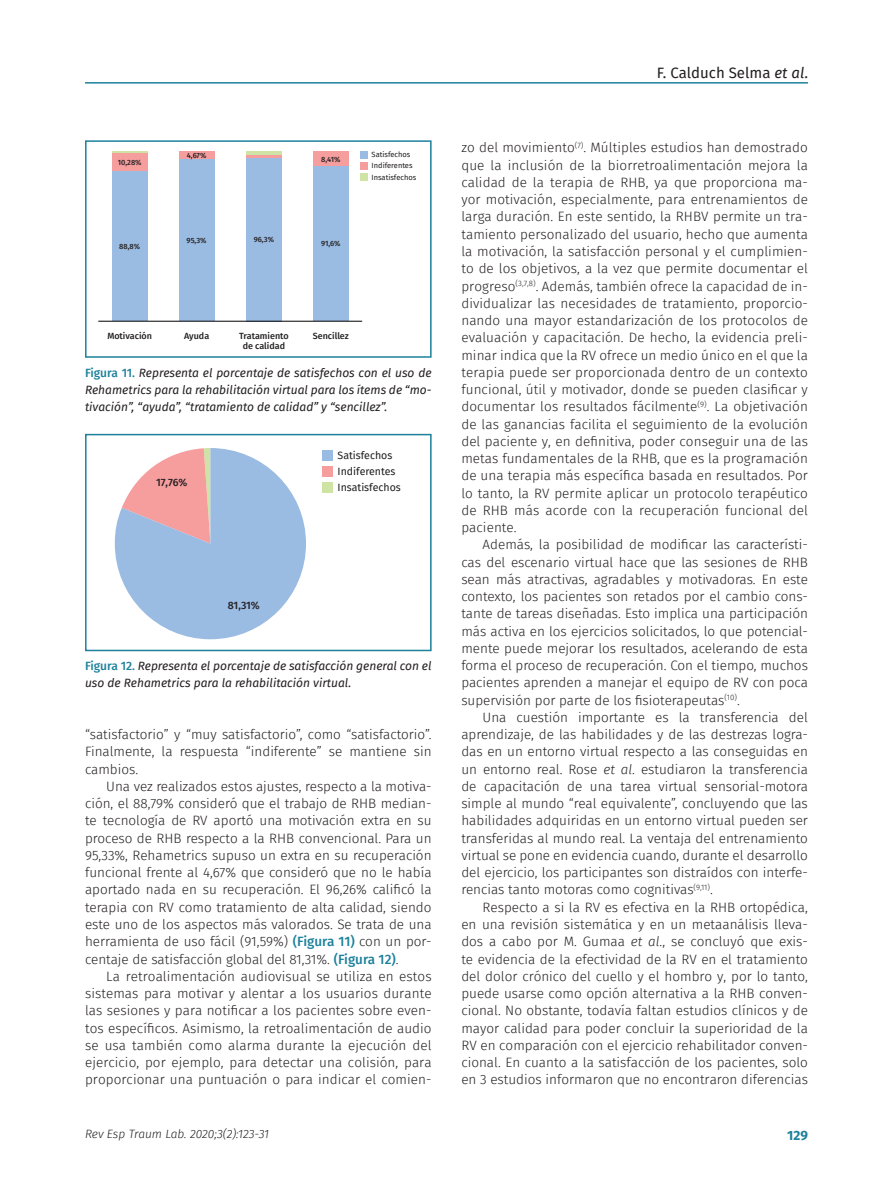
<style>
.page{position:relative;width:893px;height:1191px;background:#fff}
.page>*{position:absolute;margin:0;border:0;box-sizing:border-box;transform-origin:0 0}
.t1{font:15px "Fira Sans FS";color:#231f20}
.Párrafo_general{font:300 13.5px/17.2px "Fira Sans FS";color:#231f20;text-align:justify}
.Primer_párrafo{font:300 13.5px/17.2px "Fira Sans FS";color:#231f20;text-align:justify}
.t2{font:700 13.5px "Fira Sans FS";color:#1d819c}
.Pie_de_foto{font:italic 12px/17.2px "Fira Sans FS";color:#231f20;text-align:justify}
.t3{font:italic 300 12px "Fira Sans FS";letter-spacing:-.005em;color:#231f20}
.t4{font:10.5px/15.9px "Fira Sans FS";color:#231f20}
.t5{font:500 10.5px "Fira Sans FS";letter-spacing:-.02em;color:#231f20}
.t6{font:500 9px/10.5px "Fira Sans FS";color:#231f20;text-align:center}
.t7{font:500 7.5px "Fira Sans FS";color:#231f20}
.t8{font:7.5px/11.2px "Fira Sans FS";color:#231f20}
.s1{font-weight:500;font-style:normal;color:#1d819c}
.s2{font-weight:500;color:#1d819c}
.s3{font-style:italic}
</style>
<div class="page">
<hr style="left:85px;top:82px;width:723px;height:2px;background:#1d819c">
<div style="left:112px;top:170px;width:36px;height:151px;background:#9abbe2"></div>
<div style="left:112px;top:153px;width:36px;height:17px;background:#f69d9e"></div>
<hr style="left:112px;top:151px;width:36px;height:2px;background:#cfe3a4">
<div style="left:246px;top:158px;width:36px;height:163px;background:#9abbe2"></div>
<hr style="left:246px;top:155px;width:36px;height:3px;background:#f69d9e">
<hr style="left:246px;top:151px;width:36px;height:4px;background:#cfe3a4">
<div style="left:179px;top:159px;width:36px;height:162px;background:#9abbe2"></div>
<div style="left:179px;top:151px;width:36px;height:8px;background:#f69d9e"></div>
<div style="left:313px;top:166px;width:36px;height:155px;background:#9abbe2"></div>
<div style="left:313px;top:151px;width:36px;height:15px;background:#f69d9e"></div>
<div style="left:361px;top:151px;width:7px;height:7px;background:#9abbe2"></div>
<div style="left:361px;top:173px;width:7px;height:8px;background:#cfe3a4"></div>
<div style="left:361px;top:162px;width:7px;height:7px;background:#f69d9e"></div>
<hr style="left:98px;top:321px;width:264px;height:1px;background:#000001">
<div style="left:85px;top:140px;width:347px;height:218px;border:2px solid #1d819c"></div>
<div style="left:322px;top:451px;width:10px;height:10px;background:#9abbe2"></div>
<div style="left:322px;top:482px;width:10px;height:10px;background:#cfe3a4"></div>
<div style="left:322px;top:466px;width:10px;height:11px;background:#f69d9e"></div>
<svg style="left:115px;top:448px;width:191px;height:191px"></svg>
<div style="left:85px;top:434px;width:347px;height:217px;border:2px solid #1d819c"></div>
<p class="t7" style="left:118px;top:157px;width:25px">10,28%</p>
<p class="t7" style="left:187px;top:150px;width:21px">4,67%</p>
<p class="t7" style="left:321px;top:154px;width:21px">8,41%</p>
<p class="t8" style="left:372px;top:149px;width:46px">Satisfechos<br>Indiferentes<br>Insatisfechos</p>
<p class="t7" style="left:119px;top:240px;width:22px">88,8%</p>
<p class="t7" style="left:187px;top:234px;width:21px">95,3%</p>
<p class="t7" style="left:254px;top:234px;width:22px">96,3%</p>
<p class="t7" style="left:321px;top:238px;width:21px">91,6%</p>
<p class="t6" style="left:107px;top:330px;width:46px">Motivación</p>
<p class="t6" style="left:184px;top:330px;width:27px">Ayuda</p>
<p class="t6" style="left:239px;top:330px;width:51px">Tratamiento de calidad</p>
<p class="t6" style="left:313px;top:330px;width:38px">Sencillez</p>
<p class="Pie_de_foto" style="left:85px;top:364px;width:348px"><span class="s1">Figura 11.</span> Representa el porcentaje de satisfechos con el uso de Rehametrics para la rehabilitación virtual para los ítems de “mo&shy;tivación”, “ayuda”, “tratamiento de calidad” y “sencillez”.</p>
<p class="t4" style="left:338px;top:447px;width:65px">Satisfechos<br>Indiferentes<br>Insatisfechos</p>
<p class="t5" style="left:156px;top:474px;width:33px">17,76%</p>
<p class="t5" style="left:228px;top:597px;width:33px">81,31%</p>
<p class="Pie_de_foto" style="left:85px;top:657px;width:348px"><span class="s1">Figura 12.</span> Representa el porcentaje de satisfacción general con el uso de Rehametrics para la rehabilitación virtual.</p>
<p class="Primer_párrafo" style="left:85px;top:726px;width:348px">“satisfactorio” y “muy satisfactorio”, como “satisfactorio”.<br>Finalmente, la respuesta “indiferente” se mantiene sin cambios.</p>
<p class="Párrafo_general" style="left:85px;top:777px;width:348px;text-indent:21px">Una vez realizados estos ajustes, respecto a la motiva&shy;ción, el 88,79% consideró que el trabajo de RHB median&shy;te tecnología de RV aportó una motivación extra en su proceso de RHB respecto a la RHB convencional. Para un 95,33%, Rehametrics supuso un extra en su recuperación funcional frente al 4,67% que consideró que no le había aportado nada en su recuperación. El 96,26% calificó la terapia con RV como tratamiento de alta calidad, siendo este uno de los aspectos más valorados. Se trata de una herramienta de uso fácil (91,59%) <span class="s2">(Figura 11)</span> con un por&shy;centaje de satisfacción global del 81,31%. <span class="s2">(Figura 12)</span>.</p>
<p class="Párrafo_general" style="left:85px;top:967px;width:348px;text-indent:21px">La retroalimentación audiovisual se utiliza en estos sistemas para motivar y alentar a los usuarios durante las sesiones y para notificar a los pacientes sobre even&shy;tos específicos. Asimismo, la retroalimentación de audio se usa también como alarma durante la ejecución del ejercicio, por ejemplo, para detectar una colisión, para proporcionar una puntuación o para indicar el comien-</p>
<p class="t1" style="left:657px;top:62px;width:153px">F. Calduch Selma <span class="s3">et al</span>.</p>
<p class="Párrafo_general" style="left:461px;top:139px;width:348px">zo del movimiento<sup>(7)</sup>. Múltiples estudios han demostrado que la inclusión de la biorretroalimentación mejora la calidad de la terapia de RHB, ya que proporciona ma&shy;yor motivación, especialmente, para entrenamientos de larga duración. En este sentido, la RHBV permite un tra&shy;tamiento personalizado del usuario, hecho que aumenta la motivación, la satisfacción personal y el cumplimien&shy;to de los objetivos, a la vez que permite documentar el progreso<sup>(3,7,8)</sup>. Además, también ofrece la capacidad de in&shy;dividualizar las necesidades de tratamiento, proporcio&shy;nando una mayor estandarización de los protocolos de evaluación y capacitación. De hecho, la evidencia preli&shy;minar indica que la RV ofrece un medio único en el que la terapia puede ser proporcionada dentro de un contexto funcional, útil y motivador, donde se pueden clasificar y documentar los resultados fácilmente<sup>(9)</sup>. La objetivación de las ganancias facilita el seguimiento de la evolución del paciente y, en definitiva, poder conseguir una de las metas fundamentales de la RHB, que es la programación de una terapia más específica basada en resultados. Por lo tanto, la RV permite aplicar un protocolo terapéutico de RHB más acorde con la recuperación funcional del paciente.</p>
<p class="Párrafo_general" style="left:461px;top:536px;width:348px;text-indent:21px">Además, la posibilidad de modificar las característi&shy;cas del escenario virtual hace que las sesiones de RHB sean más atractivas, agradables y motivadoras. En este contexto, los pacientes son retados por el cambio cons&shy;tante de tareas diseñadas. Esto implica una participación más activa en los ejercicios solicitados, lo que potencial&shy;mente puede mejorar los resultados, acelerando de esta forma el proceso de recuperación. Con el tiempo, muchos pacientes aprenden a manejar el equipo de RV con poca supervisión por parte de los fisioterapeutas<sup>(10)</sup>.</p>
<p class="Párrafo_general" style="left:461px;top:708px;width:348px;text-indent:21px">Una cuestión importante es la transferencia del aprendizaje, de las habilidades y de las destrezas logra&shy;das en un entorno virtual respecto a las conseguidas en un entorno real. Rose <span class="s3">et al</span>. estudiaron la transferencia de capacitación de una tarea virtual sensorial-motora simple al mundo “real equivalente”, concluyendo que las habilidades adquiridas en un entorno virtual pueden ser transferidas al mundo real. La ventaja del entrenamiento virtual se pone en evidencia cuando, durante el desarrollo del ejercicio, los participantes son distraídos con interfe&shy;rencias tanto motoras como cognitivas<sup>(9,11)</sup>.</p>
<p class="Párrafo_general" style="left:461px;top:898px;width:348px;text-indent:21px">Respecto a si la RV es efectiva en la RHB ortopédica, en una revisión sistemática y en un metaanálisis lleva&shy;dos a cabo por M. Gumaa <span class="s3">et al</span>., se concluyó que exis&shy;te evidencia de la efectividad de la RV en el tratamiento del dolor crónico del cuello y el hombro y, por lo tanto, puede usarse como opción alternativa a la RHB conven&shy;cional. No obstante, todavía faltan estudios clínicos y de mayor calidad para poder concluir la superioridad de la RV en comparación con el ejercicio rehabilitador conven&shy;cional. En cuanto a la satisfacción de los pacientes, solo en 3 estudios informaron que no encontraron diferencias</p>
<p class="t3" style="left:85px;top:1125px;width:186px">Rev Esp Traum Lab. 2020;3(2):123-31</p>
<p class="t2" style="left:787px;top:1124px;width:22px">129</p>
</div>
